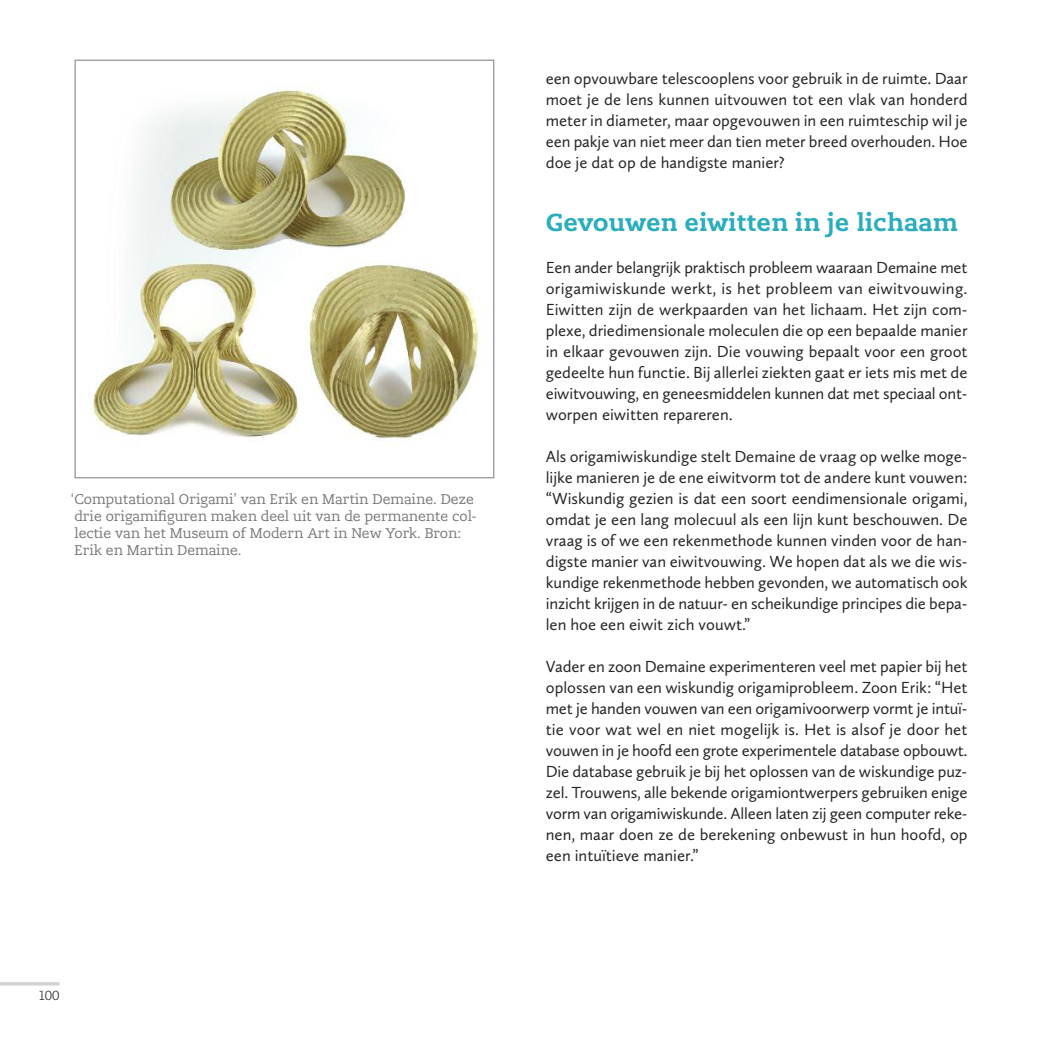
<style>
.page{position:relative;width:1042px;height:1042px;background:#fff}
.page>*{position:absolute;margin:0;border:0;box-sizing:border-box;transform-origin:0 0}
.t1{font:700 24.5px "Lev Serif";color:#2aadbc}
.t2{font:16.62px/21px "Calluna Sans";color:#272627;text-align:justify}
.t3{font:14px/16.8px "Lev Serif";color:#76787b}
.t4{font:300 13.12px "Lev Serif";color:#272627}
</style>
<div class="page">
<hr style="left:0;top:982px;width:60px;height:3px;background:#d3d3d4">
<img style="left:92px;top:85px;width:387px;height:355px">
<p class="t3" style="left:71px;top:493px;width:407px">‘Computational Origami’ van Erik en Martin Demaine. Deze drie origamifiguren maken deel uit van de permanente col&shy;lectie van het Museum of Modern Art in New York. Bron:<br>Erik en Martin Demaine.</p>
<p class="t4" style="left:38px;top:990px;width:23px">100</p>
<p class="t2" style="left:546px;top:70px;width:423px">een opvouwbare telescooplens voor gebruik in de ruimte. Daar moet je de lens kunnen uitvouwen tot een vlak van honderd meter in diameter, maar opgevouwen in een ruimteschip wil je een pakje van niet meer dan tien meter breed overhouden. Hoe doe je dat op de handigste manier?</p>
<h1 class="t1" style="left:546px;top:214px;width:413px">Gevouwen eiwitten in je lichaam</h1>
<p class="t2" style="left:546px;top:259px;width:423px">Een ander belangrijk praktisch probleem waaraan Demaine met origamiwiskunde werkt, is het probleem van eiwitvouwing.<br>Eiwitten zijn de werkpaarden van het lichaam. Het zijn com&shy;plexe, driedimensionale moleculen die op een bepaalde manier in elkaar gevouwen zijn. Die vouwing bepaalt voor een groot gedeelte hun functie. Bij allerlei ziekten gaat er iets mis met de eiwitvouwing, en geneesmiddelen kunnen dat met speciaal ont&shy;worpen eiwitten repareren.</p>
<p class="t2" style="left:546px;top:448px;width:423px">Als origamiwiskundige stelt Demaine de vraag op welke moge&shy;lijke manieren je de ene eiwitvorm tot de andere kunt vouwen: “Wiskundig gezien is dat een soort eendimensionale origami, omdat je een lang molecuul als een lijn kunt beschouwen. De vraag is of we een rekenmethode kunnen vinden voor de han&shy;digste manier van eiwitvouwing. We hopen dat als we die wis&shy;kundige rekenmethode hebben gevonden, we automatisch ook inzicht krijgen in de natuur- en scheikundige principes die bepa&shy;len hoe een eiwit zich vouwt.”</p>
<p class="t2" style="left:546px;top:658px;width:423px">Vader en zoon Demaine experimenteren veel met papier bij het oplossen van een wiskundig origamiprobleem. Zoon Erik: “Het met je handen vouwen van een origamivoorwerp vormt je intuï&shy;tie voor wat wel en niet mogelijk is. Het is alsof je door het vouwen in je hoofd een grote experimentele database opbouwt.<br>Die database gebruik je bij het oplossen van de wiskundige puz&shy;zel. Trouwens, alle bekende origamiontwerpers gebruiken enige vorm van origamiwiskunde. Alleen laten zij geen computer reke&shy;nen, maar doen ze de berekening onbewust in hun hoofd, op een intuïtieve manier.”</p>
</div>
